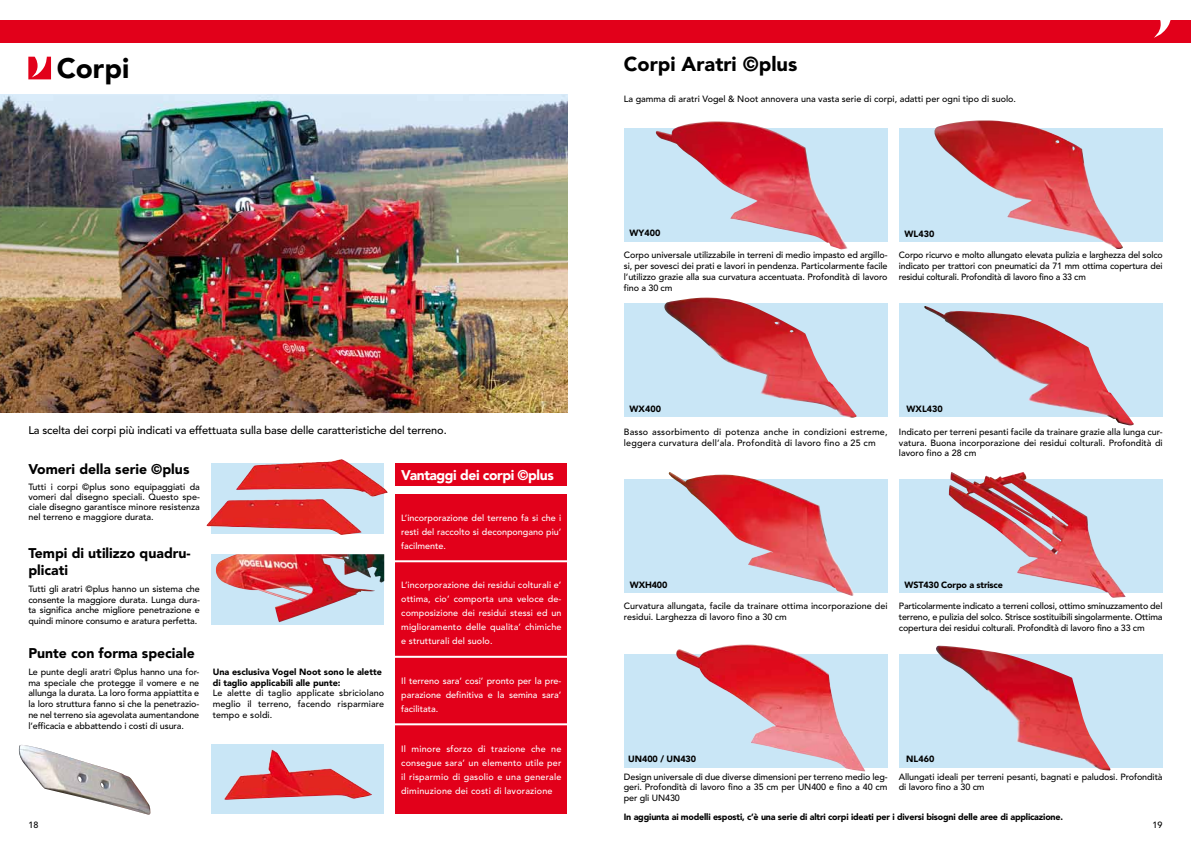
<style>
.page{position:relative;width:1191px;height:842px;background:#fff}
.page>*{position:absolute;margin:0;border:0;box-sizing:border-box;transform-origin:0 0}
.t1{font:900 28px "Avenir LT Std";color:#000}
.t2{font:900 20px "Avenir LT Std";color:#000}
.t3{font:900 14px/16.8px "Avenir LT Std";color:#000}
.t4{font:900 14px "Avenir LT Std";letter-spacing:-.03em;color:#fff}
.t5{font:500 11px "Avenir LT Std";letter-spacing:-.01em;color:#000}
.t6{font:500 9px/10.8px "Avenir LT Std";color:#000;text-align:justify}
.t7{font:500 9px/14px "Avenir LT Std";letter-spacing:.005em;color:#fff;text-align:justify}
.t8{font:900 9px "Avenir LT Std";letter-spacing:-.02em;color:#000}
.t9{font:500 9px/10.8px "Avenir LT Std";letter-spacing:.02em;color:#000}
.t10{font:900 9px/10.8px "Avenir LT Std";color:#000}
</style>
<div class="page">
<svg style="left:28px;top:57px;width:23px;height:22px"></svg>
<div style="left:0;top:20px;width:1191px;height:23px;background:#e2001a"></div>
<svg style="left:1154px;top:20px;width:17px;height:18px"></svg>
<img style="left:206px;top:459px;width:182px;height:76px">
<div style="left:211px;top:554px;width:173px;height:71px;background:#c9e6f6"></div>
<img style="left:216px;top:554px;width:168px;height:68px">
<div style="left:211px;top:744px;width:173px;height:70px;background:#c9e6f6"></div>
<img style="left:224px;top:749px;width:148px;height:51px">
<div style="left:624px;top:479px;width:263px;height:113px;background:#c9e6f6"></div>
<div style="left:899px;top:479px;width:263px;height:113px;background:#c9e6f6"></div>
<div style="left:624px;top:654px;width:263px;height:113px;background:#c9e6f6"></div>
<div style="left:899px;top:654px;width:263px;height:113px;background:#c9e6f6"></div>
<img style="left:0;top:95px;width:567px;height:317px">
<div style="left:395px;top:463px;width:172px;height:23px;background:#e2001a"></div>
<div style="left:395px;top:494px;width:172px;height:320px;background:#e2001a"></div>
<hr style="left:393px;top:560px;width:177px;height:2px;background:#fff">
<hr style="left:393px;top:656px;width:177px;height:2px;background:#fff">
<hr style="left:393px;top:723px;width:177px;height:2px;background:#fff">
<img style="left:948px;top:472px;width:177px;height:126px">
<img style="left:676px;top:644px;width:189px;height:128px">
<img style="left:935px;top:646px;width:175px;height:125px">
<img style="left:668px;top:472px;width:186px;height:124px">
<div style="left:624px;top:128px;width:263px;height:114px;background:#c9e6f6"></div>
<div style="left:899px;top:128px;width:263px;height:114px;background:#c9e6f6"></div>
<img style="left:19px;top:745px;width:132px;height:70px">
<div style="left:624px;top:304px;width:263px;height:113px;background:#c9e6f6"></div>
<div style="left:899px;top:304px;width:263px;height:113px;background:#c9e6f6"></div>
<img style="left:655px;top:121px;width:192px;height:129px">
<img style="left:934px;top:120px;width:189px;height:129px">
<img style="left:663px;top:298px;width:194px;height:120px">
<img style="left:924px;top:306px;width:210px;height:120px">
<h1 class="t1" style="left:57px;top:51px;width:74px">Corpi</h1>
<p class="t5" style="left:28px;top:423px;width:420px">La scelta dei corpi più indicati va effettuata sulla base delle caratteristiche del terreno.</p>
<h3 class="t4" style="left:401px;top:466px;width:154px">Vantaggi dei corpi ©plus</h3>
<p class="t7" style="left:401px;top:511px;width:162px">L’incorporazione del terreno fa si che i resti del raccolto si deconpongano piu’ facilmente.</p>
<p class="t7" style="left:401px;top:579px;width:162px">L’incorporazione dei residui colturali e’ ottima, cio’ comporta una veloce de&shy;composizione dei residui stessi ed un miglioramento delle qualita’ chimiche e strutturali del suolo.</p>
<p class="t7" style="left:401px;top:674px;width:162px">Il terreno sara’ cosi’ pronto per la pre&shy;parazione definitiva e la semina sara’ facilitata.</p>
<p class="t7" style="left:401px;top:742px;width:162px">Il minore sforzo di trazione che ne consegue sara’ un elemento utile per il risparmio di gasolio e una generale diminuzione dei costi di lavorazione</p>
<h3 class="t3" style="left:28px;top:461px;width:163px">Vomeri della serie ©plus</h3>
<p class="t6" style="left:28px;top:482px;width:173px;line-height:10px">Tutti i corpi ©plus sono equipaggiati da vomeri dal disegno speciali. Questo spe&shy;ciale disegno garantisce minore resistenza nel terreno e maggiore durata.</p>
<h3 class="t3" style="left:28px;top:545px;width:164px">Tempi di utilizzo quadru&shy;plicati</h3>
<p class="t6" style="left:28px;top:583px;width:173px">Tutti gli aratri ©plus hanno un sistema che consente la maggiore durata. Lunga dura&shy;ta significa anche migliore penetrazione e quindi minore consumo e aratura perfetta.</p>
<h3 class="t3" style="left:28px;top:645px;width:168px">Punte con forma speciale</h3>
<p class="t6" style="left:28px;top:666px;width:172px">Le punte degli aratri ©plus hanno una for&shy;ma speciale che protegge il vomere e ne allunga la durata. La loro forma appiattita e la loro struttura fanno si che la penetrazio&shy;ne nel terreno sia agevolata aumentandone l’efficacia e abbattendo i costi di usura.</p>
<p class="t10" style="left:213px;top:666px;width:171px">Una esclusiva Vogel Noot sono le alette di taglio applicabili alle punte:</p>
<p class="t6" style="left:213px;top:688px;width:173px">Le alette di taglio applicate sbriciolano meglio il terreno, facendo risparmiare tempo e soldi.</p>
<h2 class="t2" style="left:624px;top:52px;width:175px">Corpi Aratri ©plus</h2>
<p class="t6" style="left:624px;top:93px;width:394px">La gamma di aratri Vogel &amp; Noot annovera una vasta serie di corpi, adatti per ogni tipo di suolo.</p>
<p class="t8" style="left:629px;top:228px;width:32px">WY400</p>
<p class="t8" style="left:904px;top:228px;width:31px">WL430</p>
<p class="t6" style="left:624px;top:250px;width:265px">Corpo universale utilizzabile in terreni di medio impasto ed argillo&shy;si, per sovesci dei prati e lavori in pendenza. Particolarmente facile l’utilizzo grazie alla sua curvatura accentuata. Profondità di lavoro fino a 30 cm</p>
<p class="t6" style="left:899px;top:250px;width:265px">Corpo ricurvo e molto allungato elevata pulizia e larghezza del solco indicato per trattori con pneumatici da 71 mm ottima copertura dei residui colturali. Profondità di lavoro fino a 33 cm</p>
<p class="t8" style="left:629px;top:403px;width:33px">WX400</p>
<p class="t8" style="left:906px;top:404px;width:38px">WXL430</p>
<p class="t9" style="left:624px;top:427px;width:265px">Basso assorbimento di potenza anche in condizioni estreme, leggera curvatura dell’ala. Profondità di lavoro fino a 25 cm</p>
<p class="t6" style="left:899px;top:427px;width:265px">Indicato per terreni pesanti facile da trainare grazie alla lunga cur&shy;vatura. Buona incorporazione dei residui colturali. Profondità di lavoro fino a 28 cm</p>
<p class="t8" style="left:630px;top:579px;width:39px">WXH400</p>
<p class="t8" style="left:904px;top:579px;width:100px">WST430 Corpo a strisce</p>
<p class="t6" style="left:624px;top:601px;width:265px">Curvatura allungata, facile da trainare ottima incorporazione dei residui. Larghezza di lavoro fino a 30 cm</p>
<p class="t6" style="left:899px;top:601px;width:265px">Particolarmente indicato a terreni collosi, ottimo sminuzzamento del terreno, e pulizia del solco. Strisce sostituibili singolarmente. Ottima copertura dei residui colturali. Profondità di lavoro fino a 33 cm</p>
<p class="t8" style="left:628px;top:754px;width:69px">UN400 / UN430</p>
<p class="t8" style="left:906px;top:753px;width:30px">NL460</p>
<p class="t6" style="left:624px;top:771px;width:265px">Design universale di due diverse dimensioni per terreno medio leg&shy;geri. Profondità di lavoro fino a 35 cm per UN400 e fino a 40 cm per gli UN430</p>
<p class="t6" style="left:899px;top:771px;width:265px">Allungati ideali per terreni pesanti, bagnati e paludosi. Profondità di lavoro fino a 30 cm</p>
<p class="t8" style="left:624px;top:812px;width:441px">In aggiunta ai modelli esposti, c’è una serie di altri corpi ideati per i diversi bisogni delle aree di applicazione.</p>
<p class="t6" style="left:28px;top:819px;width:12px">18</p>
<p class="t6" style="left:1152px;top:819px;width:12px">19</p>
</div>
